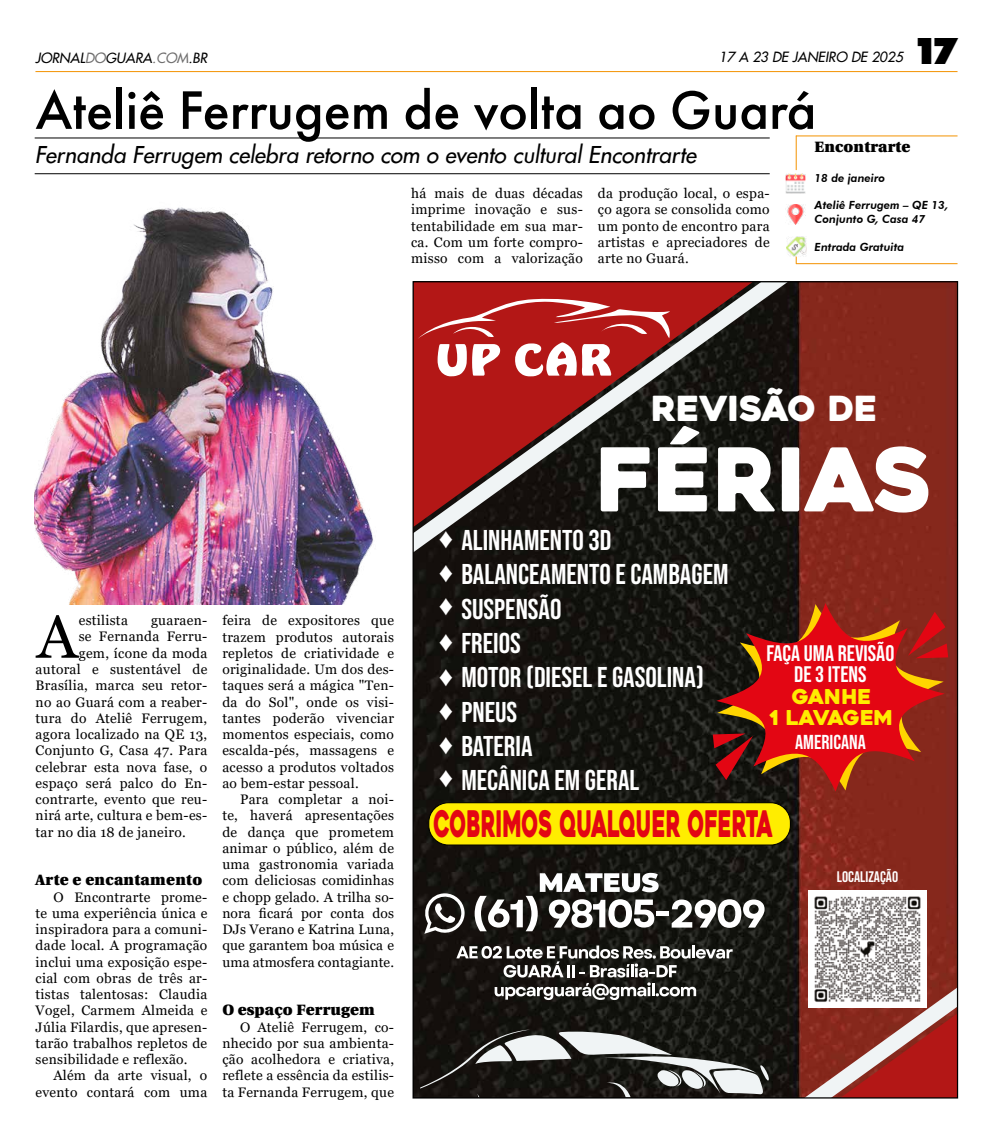
<style>
.page{position:relative;width:993px;height:1134px;background:#fff}
.page>*{position:absolute;margin:0;border:0;box-sizing:border-box;transform-origin:0 0}
.t1{font:87.62px "Heavitas";color:#fff}
.t2{font:60.62px "Georgia";color:#000}
.t3{font:500 56.25px "Futura PT";color:#000}
.t4{font:900 37px "Futura BT";color:#000}
.t5{font:36.62px "Heavitas";color:#e30613;scale:.56 1}
.t6{font:34.5px "Heavitas";letter-spacing:-.025em;color:#fff}
.t7{font:28.62px "Bebas Neue";color:#fff}
.t8{font:28.12px "Arial";color:#fff}
.t9{font:italic 22.5px "Futura 2";color:#000}
.t10{font:22.5px/20.4px "Bebas Neue";color:#fff;text-align:center}
.t11{font:20.5px/20.9px "Heavitas";letter-spacing:-.015em;color:#ffed00;text-align:center}
.t12{font:20.12px "Bebas Neue";color:#fff}
.t13{font:15.25px "Bebas Neue";color:#fff}
.t14{font:900 15px "Utopia";letter-spacing:.01em;color:#000}
.t15{font:13.75px/16.2px "Georgia";letter-spacing:.02em;color:#000;text-align:justify}
.t16{font:italic 13.75px "Futura 2";color:#000}
.t17{font:italic 800 11.25px/13.8px "Futura BT";color:#000}
.s1{color:#706f6f}
.s2{font-family:"Arial";font-size:28.12px}
</style>
<div class="page">
<hr style="left:35px;top:71px;width:922px;height:1px;background:#f39200">
<img style="left:785px;top:173px;width:20px;height:21px">
<img style="left:414px;top:283px;width:541px;height:813px">
<svg style="left:804px;top:987px;width:151px;height:109px"></svg>
<svg style="left:414px;top:283px;width:373px;height:269px;background:#522724"></svg>
<svg style="left:417px;top:298px;width:254px;height:78px"></svg>
<svg style="left:420px;top:1030px;width:348px;height:66px"></svg>
<svg style="left:474px;top:873px;width:184px;height:58px"></svg>
<div style="left:656px;top:911px;width:13px;height:5px;background:#fff"></div>
<svg style="left:671px;top:899px;width:93px;height:29px"></svg>
<svg style="left:420px;top:893px;width:44px;height:43px"></svg>
<svg style="left:456px;top:945px;width:276px;height:55px"></svg>
<img style="left:808px;top:890px;width:118px;height:118px">
<div style="left:428px;top:803px;width:362px;height:42px;background:#ffed00;border-radius:20px"></div>
<div style="left:428px;top:802px;width:362px;height:43px;border:1px solid #000;border-radius:20px"></div>
<svg style="left:712px;top:603px;width:235px;height:188px;background:#9e1c14"></svg>
<hr style="left:795px;top:263px;width:162px;height:1px;background:#f39200">
<img style="left:787px;top:204px;width:18px;height:20px">
<hr style="left:795px;top:136px;width:1px;height:34px;background:#f39200">
<hr style="left:795px;top:136px;width:162px;height:1px;background:#f39200">
<img style="left:786px;top:236px;width:20px;height:21px">
<hr style="left:35px;top:138px;width:734px;height:1px;background:#000">
<hr style="left:35px;top:174px;width:734px;height:1px;background:#000">
<img style="left:35px;top:207px;width:338px;height:397px">
<p class="t16" style="left:35px;top:49px;width:173px">JORNAL<span class="s1">DO</span>GUARA<span class="s1">.COM</span>.BR</p>
<p class="t16" style="left:718px;top:47px;width:185px">17 A 23 DE JANEIRO DE 2025</p>
<h3 class="t4" style="left:912px;top:28px;width:46px">17</h3>
<h3 class="t3" style="left:35px;top:76px;width:782px">Ateliê Ferrugem de volta ao Guará</h3>
<p class="t14" style="left:814px;top:138px;width:97px">Encontrarte</p>
<p class="t17" style="left:814px;top:171px;width:72px">18 de janeiro</p>
<p class="t17" style="left:814px;top:199px;width:135px">Ateliê Ferrugem – QE 13,<br>Conjunto G, Casa 47</p>
<p class="t17" style="left:814px;top:240px;width:91px">Entrada Gratuita</p>
<h3 class="t9" style="left:35px;top:140px;width:662px">Fernanda Ferrugem celebra retorno com o evento cultural Encontrarte</h3>
<p class="t15" style="left:411px;top:186px;width:173px">há mais de duas décadas imprime inovação e sus&shy;tentabilidade em sua mar&shy;ca. Com um forte compro&shy;misso com a valorização</p>
<p class="t15" style="left:597px;top:186px;width:173px">da produção local, o espa&shy;ço agora se consolida como um ponto de encontro para artistas e apreciadores de arte no Guará.</p>
<h2 class="t2" style="left:37px;top:600px;width:42px">A</h2>
<p class="t15" style="left:79px;top:613px;width:51px">estilista</p>
<p class="t15" style="left:151px;top:613px;width:58px">guaraen-</p>
<p class="t15" style="left:79px;top:629px;width:130px">se Fernanda Ferru-</p>
<p class="t15" style="left:79px;top:645px;width:130px">gem, ícone da moda</p>
<p class="t15" style="left:36px;top:661px;width:173px">autoral e sustentável de</p>
<p class="t15" style="left:36px;top:678px;width:173px">Brasília, marca seu retor-</p>
<p class="t15" style="left:36px;top:694px;width:173px">no ao Guará com a reaber-</p>
<p class="t15" style="left:36px;top:710px;width:173px">tura do Ateliê Ferrugem,</p>
<p class="t15" style="left:36px;top:726px;width:173px">agora localizado na QE 13,</p>
<p class="t15" style="left:36px;top:743px;width:173px">Conjunto G, Casa 47. Para</p>
<p class="t15" style="left:36px;top:759px;width:173px">celebrar esta nova fase, o</p>
<p class="t15" style="left:36px;top:775px;width:173px">espaço será palco do En-</p>
<p class="t15" style="left:36px;top:791px;width:173px">contrarte, evento que reu-</p>
<p class="t15" style="left:36px;top:808px;width:173px">nirá arte, cultura e bem-es-</p>
<p class="t15" style="left:36px;top:824px;width:152px">tar no dia 18 de janeiro.</p>
<p class="t14" style="left:36px;top:871px;width:168px">Arte e encantamento</p>
<p class="t15" style="left:36px;top:889px;width:173px;text-indent:18px">O Encontrarte prome&shy;te uma experiência única e inspiradora para a comuni&shy;dade local. A programação inclui uma exposição espe&shy;cial com obras de três ar&shy;tistas talentosas: Claudia Vogel, Carmem Almeida e Júlia Filardis, que apresen&shy;tarão trabalhos repletos de sensibilidade e reflexão.</p>
<p class="t15" style="left:36px;top:1068px;width:173px;text-align:right">Além da arte visual, o evento contará com uma</p>
<p class="t15" style="left:222px;top:613px;width:173px">feira de expositores que trazem produtos autorais repletos de criatividade e originalidade. Um dos des&shy;taques será a mágica "Ten&shy;da do Sol", onde os visi&shy;tantes poderão vivenciar momentos especiais, como escalda-pés, massagens e acesso a produtos voltados ao bem-estar pessoal.</p>
<p class="t15" style="left:222px;top:791px;width:173px;text-indent:18px">Para completar a noi&shy;te, haverá apresentações de dança que prometem animar o público, além de uma gastronomia variada com deliciosas comidinhas e chopp gelado. A trilha so&shy;nora ficará por conta dos DJs Verano e Katrina Luna, que garantem boa música e uma atmosfera contagiante.</p>
<p class="t14" style="left:222px;top:1001px;width:154px">O espaço Ferrugem</p>
<p class="t15" style="left:222px;top:1019px;width:173px;text-indent:18px">O Ateliê Ferrugem, co&shy;nhecido por sua ambienta&shy;ção acolhedora e criativa, reflete a essência da estilis&shy;ta Fernanda Ferrugem, que</p>
<h3 class="t6" style="left:651px;top:387px;width:228px">REVISÃO DE</h3>
<h1 class="t1" style="left:596px;top:426px;width:338px">FÉRIAS</h1>
<h3 class="t7" style="left:461px;top:524px;width:152px">ALINHAMENTO 3D</h3>
<h3 class="t7" style="left:439px;top:558px;width:291px"><span class="s2">♦</span> BALANCEAMENTO E CAMBAGEM</h3>
<h3 class="t7" style="left:461px;top:592px;width:102px">SUSPENSÃO</h3>
<h3 class="t7" style="left:439px;top:627px;width:83px"><span class="s2">♦</span> FREIOS</h3>
<h3 class="t7" style="left:461px;top:661px;width:244px">MOTOR (DIESEL E GASOLINA)</h3>
<h3 class="t7" style="left:439px;top:695px;width:80px"><span class="s2">♦</span> PNEUS</h3>
<h3 class="t7" style="left:461px;top:730px;width:73px">BATERIA</h3>
<h3 class="t7" style="left:461px;top:764px;width:179px">MECÂNICA EM GERAL</h3>
<h3 class="t8" style="left:439px;top:519px;width:16px">♦</h3>
<h3 class="t8" style="left:439px;top:585px;width:16px">♦</h3>
<h3 class="t10" style="left:766px;top:643px;width:129px">FAÇA UMA REVISÃO<br>DE 3 ITENS</h3>
<h3 class="t11" style="left:769px;top:686px;width:125px">GANHE<br>1 LAVAGEM</h3>
<h3 class="t12" style="left:794px;top:731px;width:72px">AMERICANA</h3>
<h3 class="t8" style="left:439px;top:656px;width:16px">♦</h3>
<h3 class="t8" style="left:439px;top:725px;width:16px">♦</h3>
<h3 class="t8" style="left:439px;top:757px;width:16px">♦</h3>
<h3 class="t5" style="left:433px;top:802px;width:607px">COBRIMOS QUALQUER OFERTA</h3>
<p class="t13" style="left:836px;top:868px;width:63px">LOCALIZAÇÃO</p>
</div>
